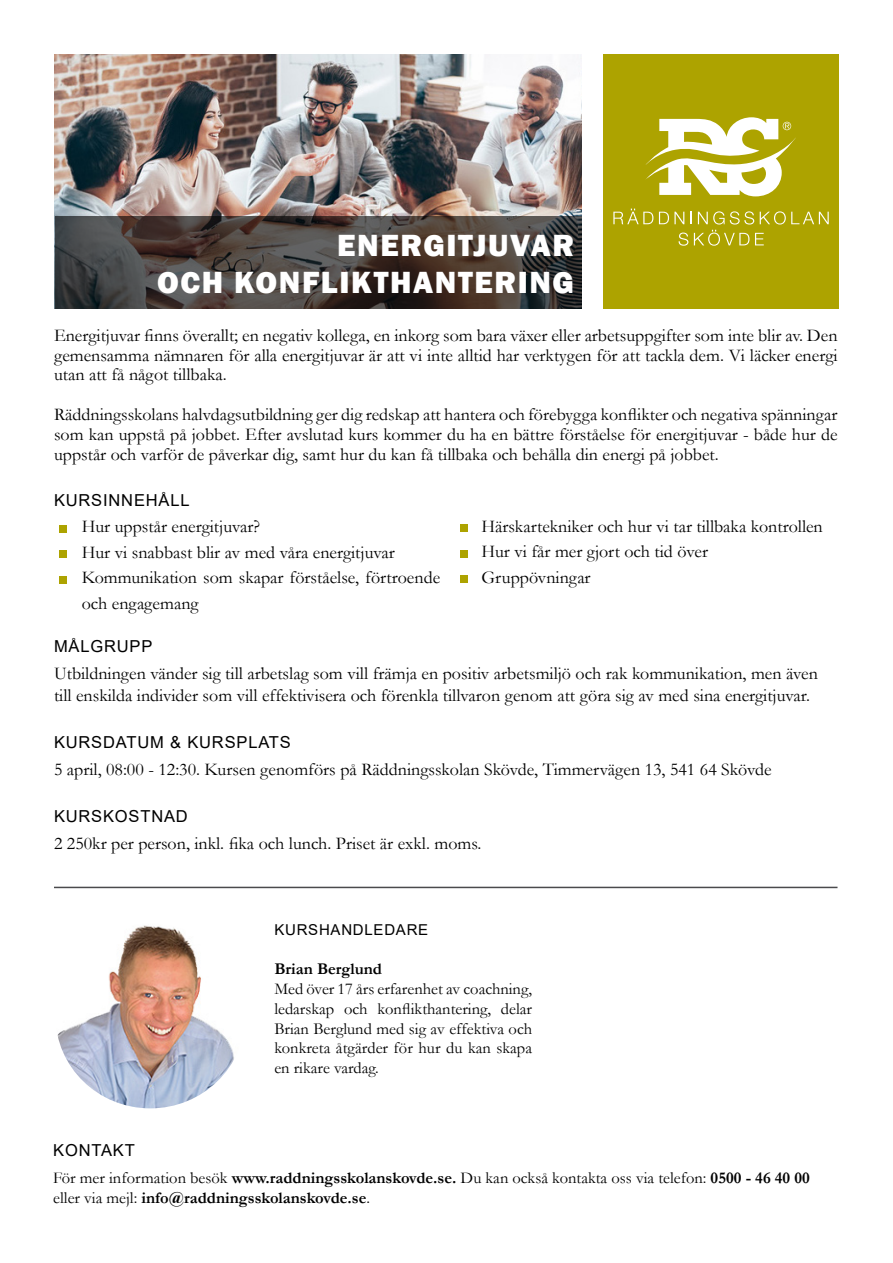
<style>
.page{position:relative;width:893px;height:1263px;background:#fff}
.page>*{position:absolute;margin:0;border:0;box-sizing:border-box;transform-origin:0 0}
.t1{font:800 31.5px/37.8px "Franklin Gothic";letter-spacing:.05em;color:#fff;text-align:right}
.t2{font:18px/25.5px "Garamond";color:#000}
.t3{font:700 16.5px/19.8px "Garamond";color:#000}
.t4{font:16.5px/19.8px "Garamond";color:#000;text-align:justify}
.t5{font:16.5px "Arial";letter-spacing:.05em;color:#000}
.t6{font:15px "Arial";letter-spacing:.05em;color:#000}
.s1{font-weight:400}
</style>
<div class="page">
<img style="left:54px;top:54px;width:528px;height:254px">
<div style="left:603px;top:54px;width:236px;height:255px;background:#ada300"></div>
<div style="left:59px;top:525px;width:8px;height:7px;background:#ada300"></div>
<div style="left:59px;top:550px;width:8px;height:8px;background:#ada300"></div>
<div style="left:460px;top:524px;width:8px;height:8px;background:#ada300"></div>
<div style="left:460px;top:550px;width:8px;height:8px;background:#ada300"></div>
<div style="left:59px;top:576px;width:8px;height:7px;background:#ada300"></div>
<div style="left:460px;top:576px;width:8px;height:7px;background:#ada300"></div>
<svg style="left:55px;top:216px;width:527px;height:93px;background:#463e3b"></svg>
<img style="left:57px;top:925px;width:177px;height:183px">
<svg style="left:645px;top:117px;width:151px;height:79px"></svg>
<svg style="left:613px;top:209px;width:40px;height:15px"></svg>
<svg style="left:659px;top:211px;width:170px;height:35px"></svg>
<hr style="left:54px;top:887px;width:783px;height:1px;background:#4a4a4d">
<h1 class="t1" style="left:157px;top:226px;width:419px">ENERGITJUVAR<br>OCH KONFLIKTHANTERING</h1>
<p class="t2" style="left:54px;top:325px;width:785px;line-height:19.8px;text-align:justify">Energitjuvar finns överallt; en negativ kollega, en inkorg som bara växer eller arbetsuppgifter som inte blir av. Den gemensamma nämnaren för alla energitjuvar är att vi inte alltid har verktygen för att tackla dem. Vi läcker energi utan att få något tillbaka.</p>
<p class="t2" style="left:54px;top:404px;width:785px;line-height:19.8px;text-align:justify">Räddningsskolans halvdagsutbildning ger dig redskap att hantera och förebygga konflikter och negativa spänningar som kan uppstå på jobbet. Efter avslutad kurs kommer du ha en bättre förståelse för energitjuvar - både hur de uppstår och varför de påverkar dig, samt hur du kan få tillbaka och behålla din energi på jobbet.</p>
<p class="t5" style="left:54px;top:489px;width:137px">KURSINNEHÅLL</p>
<p class="t2" style="left:82px;top:513px;width:360px">Hur uppstår energitjuvar?<br>Hur vi snabbast blir av med våra energitjuvar Kommunikation som skapar förståelse, förtroende och engagemang</p>
<p class="t2" style="left:481px;top:513px;width:343px">Härskartekniker och hur vi tar tillbaka kontrollen<br>Hur vi får mer gjort och tid över<br>Gruppövningar</p>
<p class="t5" style="left:54px;top:635px;width:100px">MÅLGRUPP</p>
<p class="t2" style="left:54px;top:662px;width:765px;line-height:21.6px">Utbildningen vänder sig till arbetslag som vill främja en positiv arbetsmiljö och rak kommunikation, men även till enskilda individer som vill effektivisera och förenkla tillvaron genom att göra sig av med sina energitjuvar.</p>
<p class="t5" style="left:54px;top:730px;width:238px">KURSDATUM &amp; KURSPLATS</p>
<p class="t2" style="left:54px;top:756px;width:719px">5 april, 08:00 - 12:30. Kursen genomförs på Räddningsskolan Skövde, Timmervägen 13, 541 64 Skövde</p>
<p class="t5" style="left:54px;top:804px;width:135px">KURSKOSTNAD</p>
<p class="t2" style="left:54px;top:830px;width:429px">2 250kr per person, inkl. fika och lunch. Priset är exkl. moms.</p>
<p class="t6" style="left:274px;top:919px;width:155px">KURSHANDLEDARE</p>
<p class="t3" style="left:274px;top:959px;width:109px">Brian Berglund</p>
<p class="t4" style="left:274px;top:978px;width:259px">Med över 17 års erfarenhet av coachning, ledarskap och konflikthantering, delar Brian Berglund med sig av effektiva och konkreta åtgärder för hur du kan skapa en rikare vardag.</p>
<p class="t5" style="left:53px;top:1138px;width:83px">KONTAKT</p>
<p class="t3" style="left:53px;top:1168px;width:758px"><span class="s1">För mer information besök</span> www.raddningsskolanskovde.se. <span class="s1">Du kan också kontakta oss via telefon:</span> 0500 - 46 40 00 <span class="s1">eller via mejl:</span> info@raddningsskolanskovde.se<span class="s1">.</span></p>
</div>
